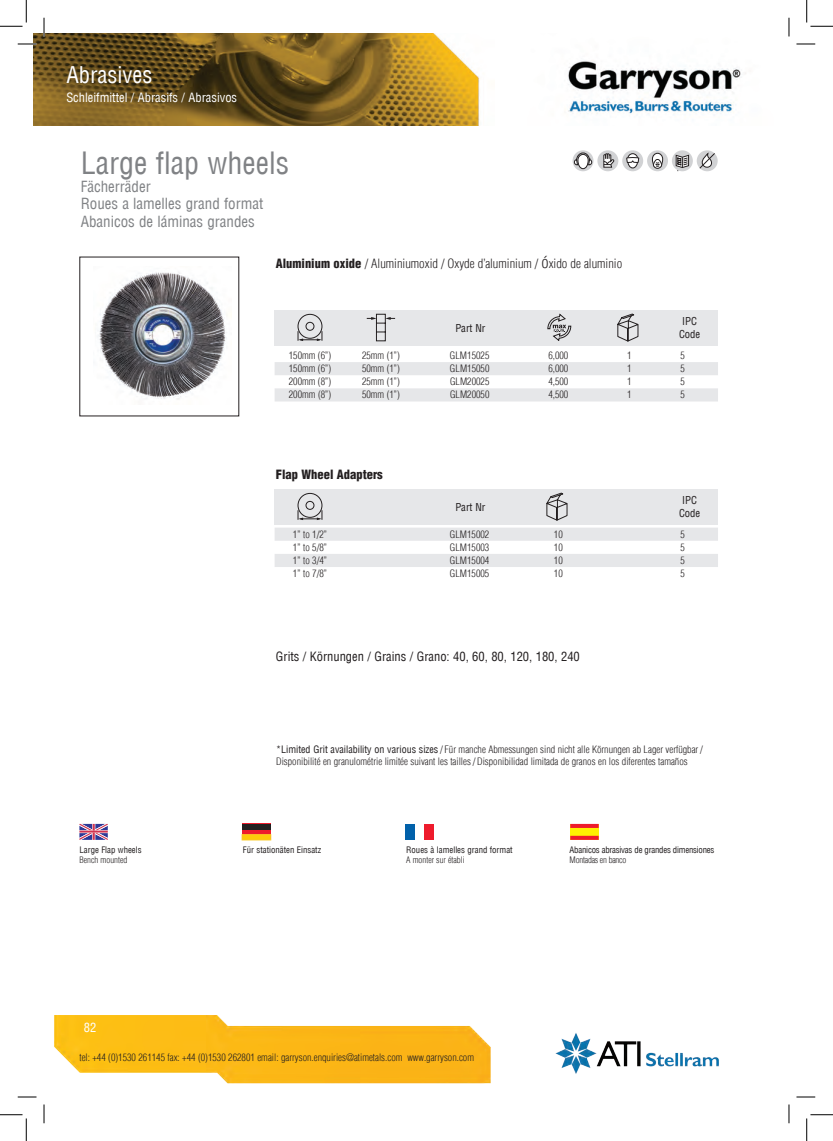
<style>
.page{position:relative;width:833px;height:1141px;background:#fff}
.page>*{position:absolute;margin:0;border:0;box-sizing:border-box;transform-origin:0 0}
.t1{font:condensed 30px "Helvetica LT";color:#808285}
.t2{font:condensed 22.5px "Helvetica LT";color:#fff}
.t3{font:condensed 15px/17.5px "Helvetica LT";color:#808285}
.t4{font:300 condensed 12.5px "Helvetica LT";color:#231f20}
.t5{font:condensed 12.5px "Helvetica LT";color:#231f20}
.t6{font:condensed 12.5px "Helvetica LT";color:#fff}
.t7{font:900 condensed 12.5px "Helvetica LT";color:#231f20}
.t8{font:condensed 10.62px/12.8px "Helvetica LT";color:#231f20;text-align:center}
.t9{font:300 condensed 10px/12.5px "Helvetica LT";color:#231f20}
.t10{font:condensed 8.75px/10px "Helvetica LT";color:#231f20}
.t11{font:condensed 8.75px/10px "Helvetica LT";letter-spacing:-.025em;color:#231f20}
.s1{font-weight:900}
.s2{font-size:16.25px}
.s3{font-weight:400}
.s4{font-weight:300}
</style>
<div class="page">
<img style="left:54px;top:1015px;width:665px;height:69px">
<svg style="left:600px;top:152px;width:18px;height:20px"></svg>
<div style="left:597px;top:150px;width:21px;height:21px;background:#d1d2d4;border-radius:50%"></div>
<svg style="left:603px;top:153px;width:11px;height:15px"></svg>
<svg style="left:624px;top:153px;width:19px;height:16px"></svg>
<div style="left:622px;top:150px;width:20px;height:21px;background:#d1d2d4;border-radius:50%"></div>
<svg style="left:625px;top:150px;width:14px;height:22px"></svg>
<svg style="left:656px;top:151px;width:12px;height:21px"></svg>
<svg style="left:646px;top:150px;width:21px;height:21px"></svg>
<svg style="left:651px;top:152px;width:12px;height:17px"></svg>
<svg style="left:677px;top:151px;width:15px;height:21px"></svg>
<svg style="left:671px;top:150px;width:21px;height:21px"></svg>
<svg style="left:675px;top:154px;width:13px;height:17px"></svg>
<svg style="left:696px;top:150px;width:21px;height:21px"></svg>
<svg style="left:698px;top:152px;width:17px;height:18px"></svg>
<svg style="left:572px;top:150px;width:21px;height:21px"></svg>
<svg style="left:574px;top:152px;width:17px;height:17px"></svg>
<div style="left:274px;top:362px;width:443px;height:13px;background:#e6e7e9"></div>
<div style="left:274px;top:388px;width:443px;height:13px;background:#e6e7e9"></div>
<img style="left:98px;top:272px;width:129px;height:128px">
<div style="left:274px;top:310px;width:443px;height:35px;background:#e6e7e9"></div>
<svg style="left:547px;top:314px;width:23px;height:27px"></svg>
<svg style="left:617px;top:313px;width:21px;height:28px"></svg>
<svg style="left:297px;top:314px;width:25px;height:27px"></svg>
<svg style="left:366px;top:314px;width:29px;height:27px"></svg>
<svg style="left:79px;top:823px;width:29px;height:16px"></svg>
<svg style="left:242px;top:829px;width:28px;height:5px"></svg>
<div style="left:242px;top:823px;width:28px;height:6px;background:#231f20"></div>
<svg style="left:242px;top:834px;width:28px;height:5px"></svg>
<div style="left:405px;top:823px;width:10px;height:16px;background:#0161aa"></div>
<div style="left:424px;top:823px;width:10px;height:16px;background:#ee1b2c"></div>
<svg style="left:570px;top:823px;width:28px;height:16px"></svg>
<img style="left:34px;top:33px;width:712px;height:92px">
<div style="left:274px;top:527px;width:443px;height:13px;background:#e6e7e9"></div>
<div style="left:274px;top:554px;width:443px;height:13px;background:#e6e7e9"></div>
<div style="left:274px;top:489px;width:443px;height:35px;background:#e6e7e9"></div>
<svg style="left:546px;top:492px;width:21px;height:28px"></svg>
<svg style="left:297px;top:493px;width:25px;height:27px"></svg>
<svg style="left:18px;top:43px;width:18px;height:2px"></svg>
<svg style="left:796px;top:43px;width:18px;height:2px"></svg>
<svg style="left:18px;top:1096px;width:18px;height:1px"></svg>
<svg style="left:796px;top:1096px;width:18px;height:1px"></svg>
<svg style="left:43px;top:18px;width:2px;height:18px"></svg>
<svg style="left:43px;top:1104px;width:2px;height:19px"></svg>
<svg style="left:788px;top:18px;width:1px;height:18px"></svg>
<svg style="left:788px;top:1104px;width:1px;height:19px"></svg>
<svg style="left:0;top:0;width:27px;height:27px"></svg>
<svg style="left:0;top:1114px;width:27px;height:26px"></svg>
<svg style="left:806px;top:0;width:26px;height:27px"></svg>
<svg style="left:806px;top:1114px;width:26px;height:26px"></svg>
<p class="t2" style="left:66px;top:61px;width:88px">Abrasives</p>
<p class="t6" style="left:66px;top:90px;width:172px">Schleifmittel / Abrasifs / Abrasivos</p>
<p class="t1" style="left:81px;top:144px;width:210px">Large flap wheels</p>
<p class="t3" style="left:81px;top:177px;width:184px">Fächerräder<br>Roues a lamelles grand format<br>Abanicos de láminas grandes</p>
<p class="t4" style="left:276px;top:255px;width:347px"><span class="s1">Aluminium oxide</span> / Aluminiumoxid / Oxyde d’aluminium / <span class="s2">ó</span>xido de aluminio</p>
<p class="t8" style="left:455px;top:321px;width:32px">Part Nr</p>
<p class="t8" style="left:678px;top:315px;width:23px">IPC<br>Code</p>
<p class="t9" style="left:289px;top:349px;width:44px">150mm (6”)</p>
<p class="t9" style="left:362px;top:349px;width:39px">25mm (1”)</p>
<p class="t9" style="left:449px;top:349px;width:41px">GLM15025</p>
<p class="t9" style="left:548px;top:349px;width:21px">6,000</p>
<p class="t9" style="left:626px;top:349px;width:6px">1</p>
<p class="t9" style="left:680px;top:349px;width:6px">5</p>
<p class="t9" style="left:289px;top:362px;width:44px">150mm (6”)</p>
<p class="t9" style="left:362px;top:362px;width:39px">50mm (1”)</p>
<p class="t9" style="left:449px;top:362px;width:41px">GLM15050</p>
<p class="t9" style="left:548px;top:362px;width:21px">6,000</p>
<p class="t9" style="left:626px;top:362px;width:6px">1</p>
<p class="t9" style="left:680px;top:362px;width:6px">5</p>
<p class="t9" style="left:289px;top:375px;width:44px">200mm (8”)</p>
<p class="t9" style="left:362px;top:375px;width:39px">25mm (1”)</p>
<p class="t9" style="left:449px;top:375px;width:41px">GLM20025</p>
<p class="t9" style="left:548px;top:375px;width:21px">4,500</p>
<p class="t9" style="left:626px;top:375px;width:6px">1</p>
<p class="t9" style="left:680px;top:375px;width:6px">5</p>
<p class="t9" style="left:289px;top:388px;width:44px">200mm (8”)</p>
<p class="t9" style="left:362px;top:388px;width:39px">50mm (1”)</p>
<p class="t9" style="left:449px;top:388px;width:41px">GLM20050</p>
<p class="t9" style="left:548px;top:388px;width:21px">4,500</p>
<p class="t9" style="left:626px;top:388px;width:6px">1</p>
<p class="t9" style="left:680px;top:388px;width:6px">5</p>
<p class="t7" style="left:276px;top:466px;width:108px">Flap Wheel Adapters</p>
<p class="t8" style="left:455px;top:500px;width:32px">Part Nr</p>
<p class="t8" style="left:678px;top:494px;width:23px">IPC<br>Code</p>
<p class="t9" style="left:293px;top:527px;width:36px">1” to 1/2”</p>
<p class="t9" style="left:449px;top:527px;width:41px">GLM15002</p>
<p class="t9" style="left:553px;top:527px;width:10px">10</p>
<p class="t9" style="left:680px;top:527px;width:6px">5</p>
<p class="t9" style="left:293px;top:540px;width:36px">1” to 5/8”</p>
<p class="t9" style="left:449px;top:540px;width:41px">GLM15003</p>
<p class="t9" style="left:553px;top:540px;width:10px">10</p>
<p class="t9" style="left:680px;top:540px;width:6px">5</p>
<p class="t9" style="left:293px;top:554px;width:36px">1” to 3/4”</p>
<p class="t9" style="left:449px;top:554px;width:41px">GLM15004</p>
<p class="t9" style="left:553px;top:554px;width:10px">10</p>
<p class="t9" style="left:680px;top:554px;width:6px">5</p>
<p class="t9" style="left:293px;top:567px;width:36px">1” to 7/8”</p>
<p class="t9" style="left:449px;top:567px;width:41px">GLM15005</p>
<p class="t9" style="left:553px;top:567px;width:10px">10</p>
<p class="t9" style="left:680px;top:567px;width:6px">5</p>
<p class="t5" style="left:276px;top:648px;width:305px">Grits / Körnungen / Grains / Grano: 40, 60, 80, 120, 180, 240</p>
<p class="t9" style="left:276px;top:743px;width:428px"><span class="s3">*Limited Grit availability on various sizes</span> / Für manche Abmessungen sind nicht alle Körnungen ab Lager verfügbar /<br>Disponibilité en granulométrie limitée suivant les tailles / Disponibilidad limitada de granos en los diferentes tamaños</p>
<p class="t10" style="left:79px;top:844px;width:64px">Large Flap wheels<br><span class="s4">Bench mounted</span></p>
<p class="t10" style="left:243px;top:844px;width:80px">Für stationäten Einsatz</p>
<p class="t10" style="left:406px;top:844px;width:108px">Roues à lamelles grand format<br><span class="s4">A monter sur établi</span></p>
<p class="t11" style="left:569px;top:844px;width:146px">Abanicos abrasivas de grandes dimensiones<br><span class="s4">Montadas en banco</span></p>
<p class="t6" style="left:84px;top:1019px;width:14px">82</p>
<p class="t9" style="left:79px;top:1051px;width:396px">tel: +44 (0)1530 261145 fax: +44 (0)1530 262801 email: garryson.enquiries@atimetals.com www.garryson.com</p>
</div>
